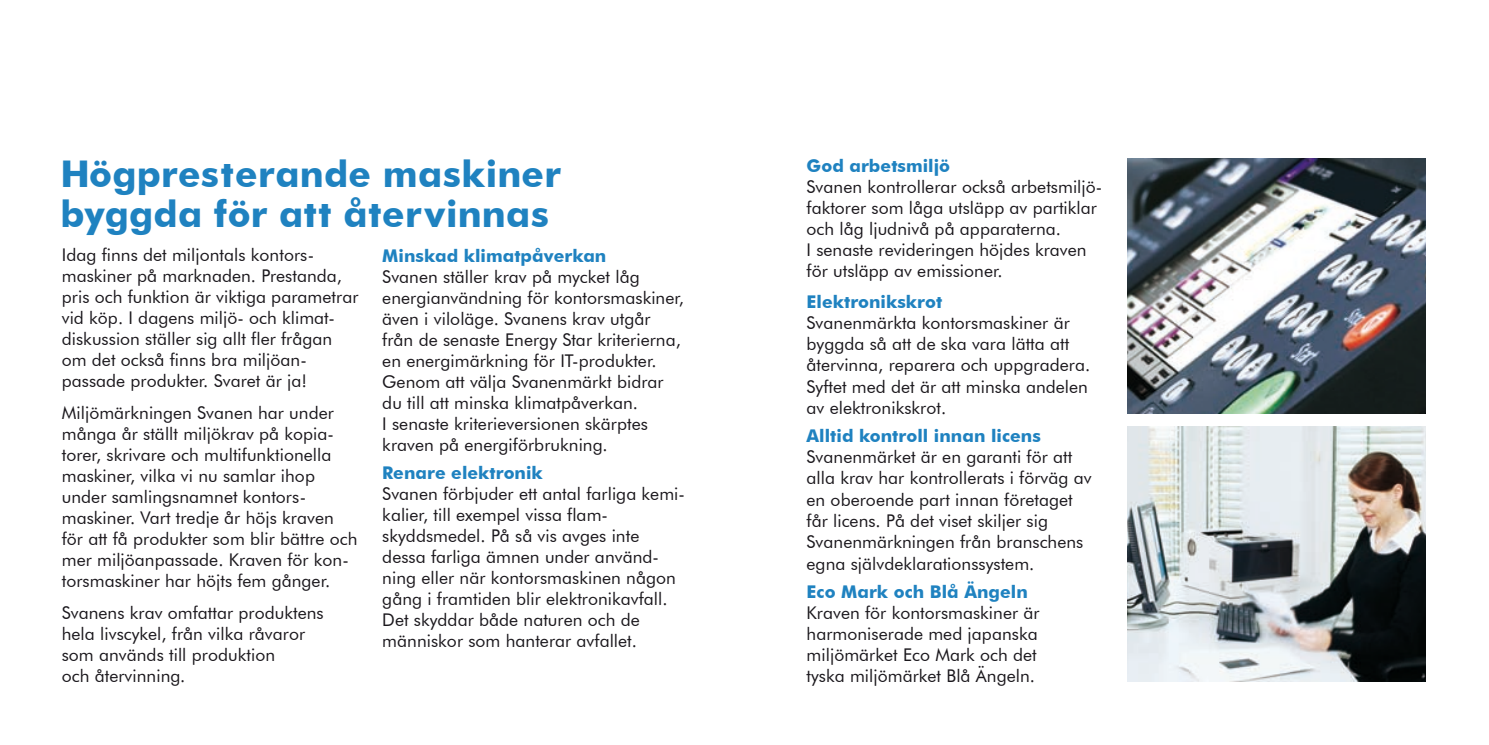
<style>
.page{position:relative;width:1489px;height:745px;background:#fff}
.page>*{position:absolute;margin:0;border:0;box-sizing:border-box;transform-origin:0 0}
.t1{font:700 36.75px/40.2px "Futura BT";letter-spacing:.015em;color:#1f82c0}
.t2{font:17.5px/21px "Futura BT";letter-spacing:.005em;color:#1a171c}
.t3{font:700 17.5px "Futura BT";letter-spacing:.005em;color:#1f82c0}
</style>
<div class="page">
<img style="left:1127px;top:426px;width:298px;height:254px">
<img style="left:1127px;top:159px;width:298px;height:254px">
<h1 class="t1" style="left:61px;top:153px;width:502px">Högpresterande maskiner byggda för att återvinnas</h1>
<p class="t3" style="left:806px;top:155px;width:145px">God arbetsmiljö</p>
<p class="t2" style="left:806px;top:176px;width:297px">Svanen kontrollerar också arbetsmiljö&shy;faktorer som låga utsläpp av partiklar och låg ljudnivå på apparaterna.<br>I senaste revideringen höjdes kraven för utsläpp av emissioner.</p>
<p class="t3" style="left:806px;top:291px;width:137px">Elektronikskrot</p>
<p class="t2" style="left:806px;top:312px;width:285px">Svanenmärkta kontorsmaskiner är byggda så att de ska vara lätta att återvinna, reparera och uppgradera.<br>Syftet med det är att minska andelen av elektronikskrot.</p>
<p class="t3" style="left:806px;top:424px;width:236px">Alltid kontroll innan licens</p>
<p class="t2" style="left:806px;top:445px;width:286px">Svanenmärket är en garanti för att alla krav har kontrollerats i förväg av en oberoende part innan företaget får licens. På det viset skiljer sig Svanenmärkningen från branschens egna självdeklarationssystem.</p>
<p class="t3" style="left:806px;top:580px;width:223px">Eco Mark och Blå Ängeln</p>
<p class="t2" style="left:806px;top:601px;width:235px">Kraven för kontorsmaskiner är harmoniserade med japanska miljömärket Eco Mark och det tyska miljömärket Blå Ängeln.</p>
<p class="t3" style="left:382px;top:244px;width:225px">Minskad klimatpåverkan</p>
<p class="t2" style="left:382px;top:265px;width:303px">Svanen ställer krav på mycket låg energianvändning för kontorsmaskiner, även i viloläge. Svanens krav utgår från de senaste Energy Star kriterierna, en energimärkning för IT-produkter.<br>Genom att välja Svanenmärkt bidrar du till att minska klimatpåverkan.<br>I senaste kriterieversionen skärptes kraven på energiförbrukning.</p>
<p class="t3" style="left:382px;top:461px;width:162px">Renare elektronik</p>
<p class="t2" style="left:382px;top:482px;width:304px">Svanen förbjuder ett antal farliga kemi&shy;kalier, till exempel vissa flam&shy;skyddsmedel. På så vis avges inte dessa farliga ämnen under använd&shy;ning eller när kontorsmaskinen någon gång i framtiden blir elektronikavfall.<br>Det skyddar både naturen och de människor som hanterar avfallet.</p>
<p class="t2" style="left:62px;top:244px;width:298px">Idag finns det miljontals kontors&shy;maskiner på marknaden. Prestanda, pris och funktion är viktiga parametrar vid köp. I dagens miljö- och klimat&shy;diskussion ställer sig allt fler frågan om det också finns bra miljöan&shy;passade produkter. Svaret är ja!</p>
<p class="t2" style="left:62px;top:402px;width:297px">Miljömärkningen Svanen har under många år ställt miljökrav på kopia&shy;torer, skrivare och multifunktionella maskiner, vilka vi nu samlar ihop under samlingsnamnet kontors&shy;maskiner. Vart tredje år höjs kraven för att få produkter som blir bättre och mer miljöanpassade. Kraven för kon&shy;torsmaskiner har höjts fem gånger.</p>
<p class="t2" style="left:62px;top:601px;width:263px">Svanens krav omfattar produktens hela livscykel, från vilka råvaror som används till produktion<br>och återvinning.</p>
</div>
